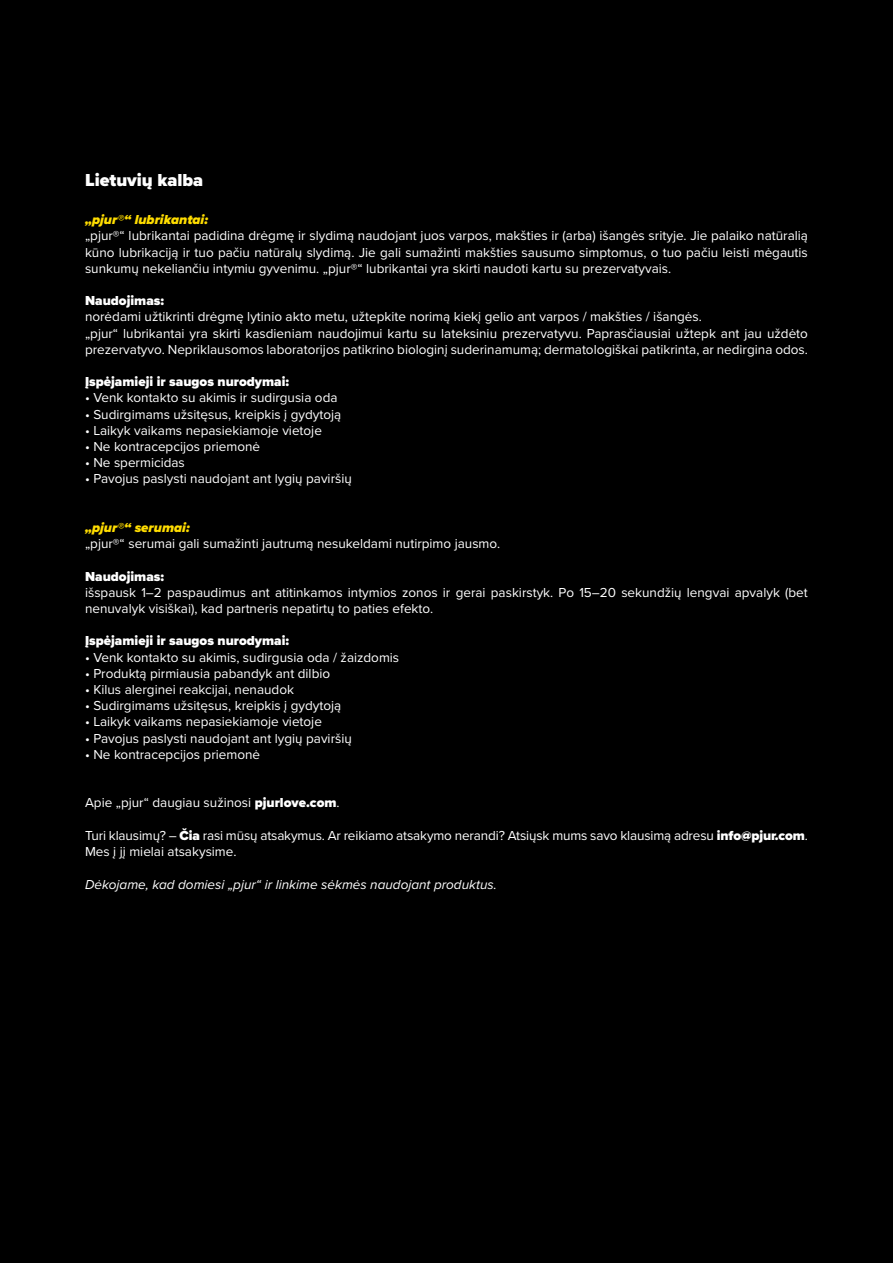
<style>
.page{position:relative;width:893px;height:1263px;background:#000}
.page>*{position:absolute;margin:0;border:0;box-sizing:border-box;transform-origin:0 0}
.t1{font:900 18px "Proxima Nova";color:#fff}
.t2{font:13.5px/16.2px "Proxima Nova";color:#fff}
.t3{font:900 13.5px "Proxima Nova";color:#fff}
.t4{font:italic 13.5px "Proxima Nova";color:#fff}
.t5{font:italic 900 13.5px "Proxima Nova";color:#fd0}
.s1{font-weight:900}
</style>
<div class="page">
<h1 class="t1" style="left:85px;top:167px;width:120px">Lietuvių kalba</h1>
<p class="t5" style="left:85px;top:210px;width:125px">„pjur®“ lubrikantai:</p>
<p class="t2" style="left:85px;top:227px;width:724px;text-align:justify">„pjur®“ lubrikantai padidina drėgmę ir slydimą naudojant juos varpos, makšties ir (arba) išangės srityje. Jie palaiko natūralią kūno lubrikaciją ir tuo pačiu natūralų slydimą. Jie gali sumažinti makšties sausumo simptomus, o tuo pačiu leisti mėgautis sunkumų nekeliančiu intymiu gyvenimu. „pjur®“ lubrikantai yra skirti naudoti kartu su prezervatyvais.</p>
<p class="t3" style="left:85px;top:291px;width:81px">Naudojimas:</p>
<p class="t2" style="left:85px;top:308px;width:724px">norėdami užtikrinti drėgmę lytinio akto metu, užtepkite norimą kiekį gelio ant varpos / makšties / išangės.<br>„pjur“ lubrikantai yra skirti kasdieniam naudojimui kartu su lateksiniu prezervatyvu. Paprasčiausiai užtepk ant jau uždėto prezervatyvo. Nepriklausomos laboratorijos patikrino biologinį suderinamumą; dermatologiškai patikrinta, ar nedirgina odos.</p>
<p class="t3" style="left:85px;top:372px;width:206px">Įspėjamieji ir saugos nurodymai:</p>
<p class="t2" style="left:85px;top:389px;width:254px">• Venk kontakto su akimis ir sudirgusia oda</p>
<p class="t2" style="left:85px;top:405px;width:258px">• Sudirgimams užsitęsus, kreipkis į gydytoją</p>
<p class="t2" style="left:85px;top:422px;width:238px">• Laikyk vaikams nepasiekiamoje vietoje</p>
<p class="t2" style="left:85px;top:438px;width:177px">• Ne kontracepcijos priemonė</p>
<p class="t2" style="left:85px;top:454px;width:101px">• Ne spermicidas</p>
<p class="t2" style="left:85px;top:470px;width:268px">• Pavojus paslysti naudojant ant lygių paviršių</p>
<p class="t5" style="left:85px;top:517px;width:106px">„pjur®“ serumai:</p>
<p class="t2" style="left:85px;top:535px;width:417px">„pjur®“ serumai gali sumažinti jautrumą nesukeldami nutirpimo jausmo.</p>
<p class="t3" style="left:85px;top:566px;width:81px">Naudojimas:</p>
<p class="t2" style="left:85px;top:584px;width:724px">išspausk 1–2 paspaudimus ant atitinkamos intymios zonos ir gerai paskirstyk. Po 15–20 sekundžių lengvai apvalyk (bet nenuvalyk visiškai), kad partneris nepatirtų to paties efekto.</p>
<p class="t3" style="left:85px;top:631px;width:206px">Įspėjamieji ir saugos nurodymai:</p>
<p class="t2" style="left:85px;top:648px;width:316px">• Venk kontakto su akimis, sudirgusia oda / žaizdomis</p>
<p class="t2" style="left:85px;top:665px;width:247px">• Produktą pirmiausia pabandyk ant dilbio</p>
<p class="t2" style="left:85px;top:681px;width:211px">• Kilus alerginei reakcijai, nenaudok</p>
<p class="t2" style="left:85px;top:697px;width:258px">• Sudirgimams užsitęsus, kreipkis į gydytoją</p>
<p class="t2" style="left:85px;top:713px;width:238px">• Laikyk vaikams nepasiekiamoje vietoje</p>
<p class="t2" style="left:85px;top:729px;width:268px">• Pavojus paslysti naudojant ant lygių paviršių</p>
<p class="t2" style="left:85px;top:746px;width:177px">• Ne kontracepcijos priemonė</p>
<p class="t2" style="left:85px;top:794px;width:256px">Apie „pjur“ daugiau sužinosi <span class="s1">pjurlove.com</span>.</p>
<p class="t2" style="left:85px;top:827px;width:724px">Turi klausimų? – <span class="s1">Čia</span> rasi mūsų atsakymus. Ar reikiamo atsakymo nerandi? Atsiųsk mums savo klausimą adresu <span class="s1">info@pjur.com</span>.<br>Mes į jį mielai atsakysime.</p>
<p class="t4" style="left:85px;top:874px;width:413px">Dėkojame, kad domiesi „pjur“ ir linkime sėkmės naudojant produktus.</p>
</div>
